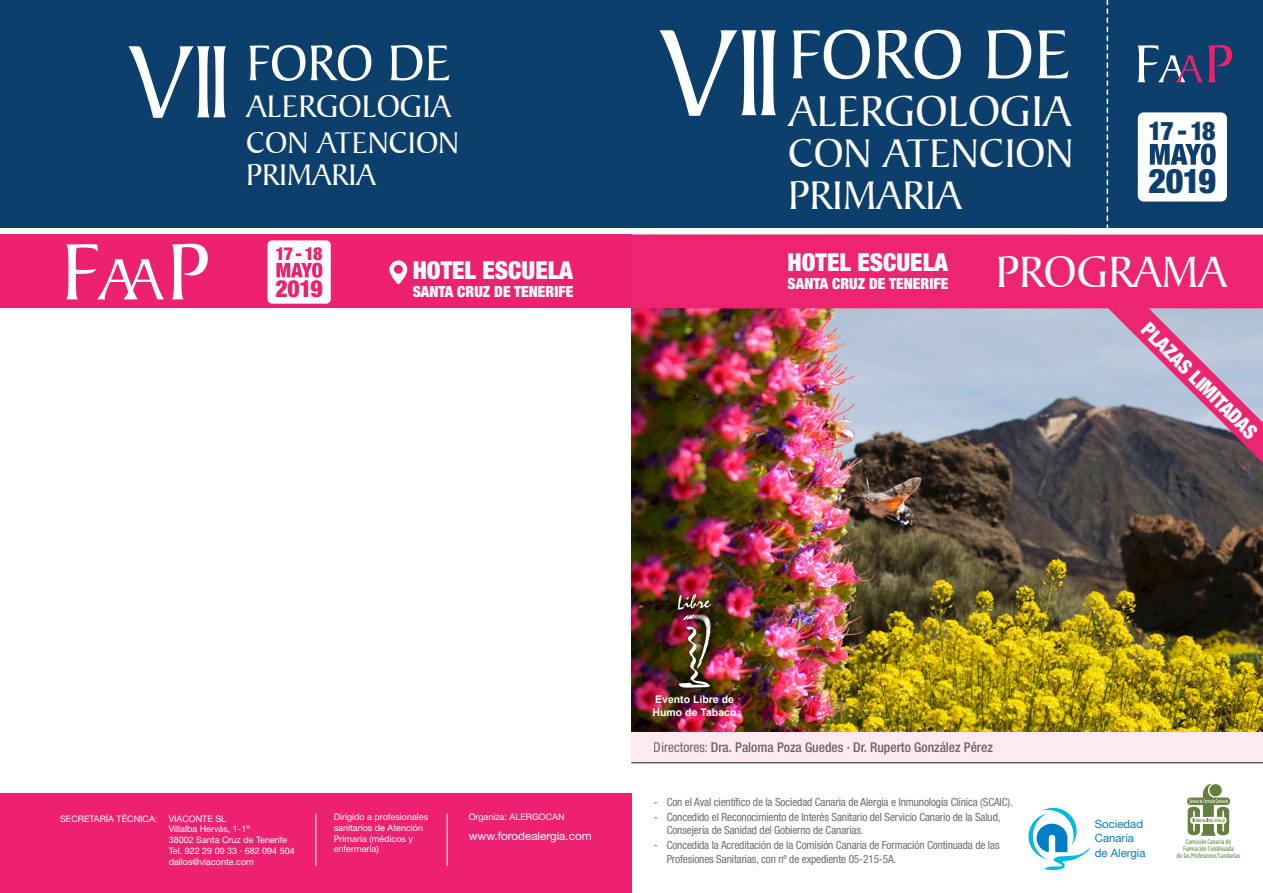
<style>
.page{position:relative;width:1263px;height:893px;background:#fff}
.page>*{position:absolute;margin:0;border:0;box-sizing:border-box;transform-origin:0 0}
.t1{font:74.4px "Baker Signet BT";color:#fff}
.t2{font:53.85px "Baker Signet BT";color:#fff}
.t3{font:47.1px "Baker Signet BT";color:#fff}
.t4{font:46.35px "Baker Signet BT";color:#fff}
.t5{font:42.9px/42px "Baker Signet BT";color:#fff}
.t6{font:900 condensed 33.9px "Helvetica Neue LT Std";color:#0c3f6c}
.t7{font:33.6px "Baker Signet BT";color:#fff}
.t8{font:32.1px/31.3px "Baker Signet BT";color:#fff}
.t9{font:900 condensed 25.8px "Helvetica Neue LT Std";color:#0c3f6c}
.t10{font:900 condensed 24.75px "Helvetica Neue LT Std";color:#fff}
.t11{font:900 condensed 23.7px "Helvetica Neue LT Std";color:#ed2170}
.t12{font:900 condensed 19.95px "Helvetica Neue LT Std";color:#fff}
.t13{font:900 condensed 18px "Helvetica Neue LT Std";color:#ed2170}
.t14{font:900 condensed 15.3px "Helvetica Neue LT Std";color:#fff}
.t15{font:500 condensed 13.5px "Helvetica Neue LT Std";color:#6c6d70}
.t16{font:11.7px "Helvetica Neue LT Std";color:#fff}
.t17{font:11.4px/14.2px "Helvetica Neue LT Std";color:#007ec5}
.t18{font:condensed 11.25px/13.5px "Helvetica Neue LT Std";letter-spacing:-.01em;color:#6c6d70}
.t19{font:700 10.5px/12.6px "Arial";color:#fff}
.t20{font:9px/10.8px "Helvetica Neue LT Std";color:#fff}
.t21{font:condensed 7.35px/7.4px "Myriad Pro";color:#648040;text-align:center}
.s1{font-weight:400}
</style>
<div class="page">
<div style="left:0;top:0;width:631px;height:227px;background:#0c3f6c"></div>
<div style="left:631px;top:0;width:632px;height:227px;background:#0c3f6c"></div>
<div style="left:0;top:235px;width:631px;height:73px;background:#ed2170"></div>
<div style="left:0;top:794px;width:631px;height:99px;background:#ed2170"></div>
<img style="left:631px;top:308px;width:632px;height:423px">
<div style="left:631px;top:731px;width:632px;height:32px;background:#fde9f1"></div>
<div style="left:631px;top:234px;width:632px;height:74px;background:#ed2471"></div>
<svg style="left:659px;top:30px;width:117px;height:86px"></svg>
<svg style="left:128px;top:46px;width:98px;height:72px"></svg>
<svg style="left:1138px;top:45px;width:94px;height:37px"></svg>
<svg style="left:66px;top:244px;width:98px;height:55px"></svg>
<svg style="left:172px;top:244px;width:36px;height:55px"></svg>
<svg style="left:1028px;top:808px;width:62px;height:62px"></svg>
<svg style="left:1187px;top:784px;width:43px;height:52px"></svg>
<svg style="left:1106px;top:0;width:2px;height:228px"></svg>
<svg style="left:389px;top:260px;width:18px;height:24px"></svg>
<div style="left:1137px;top:112px;width:91px;height:90px;background:#fff;border-radius:7px"></div>
<div style="left:1136px;top:111px;width:92px;height:92px;border:2px solid #0c3f6c;border-radius:7px"></div>
<svg style="left:1150px;top:144px;width:66px;height:21px"></svg>
<hr style="left:631px;top:762px;width:632px;height:1px;background:#231f20">
<svg style="left:1095px;top:308px;width:168px;height:169px;background:#9d7d96"></svg>
<hr style="left:315px;top:813px;width:1px;height:53px;background:#fff">
<hr style="left:447px;top:813px;width:1px;height:53px;background:#fff">
<img style="left:669px;top:585px;width:51px;height:111px">
<img style="left:677px;top:594px;width:37px;height:94px">
<div style="left:267px;top:240px;width:64px;height:64px;background:#fff;border-radius:5px"></div>
<svg style="left:276px;top:263px;width:46px;height:15px"></svg>
<h2 class="t2" style="left:246px;top:31px;width:206px">FORO DE</h2>
<h3 class="t7" style="left:247px;top:86px;width:206px">ALERGOLOGIA</h3>
<h3 class="t8" style="left:246px;top:128px;width:215px">CON ATENCION<br>PRIMARIA</h3>
<h3 class="t13" style="left:275px;top:243px;width:48px">17 - 18</h3>
<h3 class="t11" style="left:275px;top:274px;width:49px">2019</h3>
<h3 class="t10" style="left:413px;top:255px;width:162px">HOTEL ESCUELA</h3>
<h3 class="t14" style="left:413px;top:282px;width:162px">SANTA CRUZ DE TENERIFE</h3>
<h1 class="t1" style="left:788px;top:10px;width:284px">FORO DE</h1>
<h3 class="t4" style="left:789px;top:83px;width:284px">ALERGOLOGIA</h3>
<h3 class="t5" style="left:788px;top:132px;width:287px">CON ATENCION<br>PRIMARIA</h3>
<h3 class="t9" style="left:1148px;top:115px;width:69px">17 - 18</h3>
<h3 class="t6" style="left:1148px;top:160px;width:69px">2019</h3>
<h3 class="t10" style="left:788px;top:247px;width:162px">HOTEL ESCUELA</h3>
<h3 class="t14" style="left:788px;top:274px;width:162px">SANTA CRUZ DE TENERIFE</h3>
<h3 class="t3" style="left:996px;top:244px;width:233px">PROGRAMA</h3>
<h3 class="t12" style="left:1153px;top:317px;width:156px;rotate:45deg">PLAZAS LIMITADAS</h3>
<p class="t19" style="left:653px;top:693px;width:85px">Evento Libre de<br>Humo de Tabaco</p>
<p class="t15" style="left:654px;top:739px;width:340px"><span class="s1">Directores:</span> Dra. Paloma Poza Guedes · Dr. Ruperto González Pérez</p>
<p class="t18" style="left:654px;top:795px;width:360px">- Con el Aval científico de la Sociedad Canaria de Alergia e Inmunología Clínica (SCAIC).</p>
<p class="t18" style="left:667px;top:810px;width:335px;text-indent:-13px">- Concedido el Reconocimiento de Interés Sanitario del Servicio Canario de la Salud,<br>Consejería de Sanidad del Gobierno de Canarias.</p>
<p class="t18" style="left:667px;top:838px;width:334px;text-indent:-13px">- Concedida la Acreditación de la Comisión Canaria de Formación Continuada de las<br>Profesiones Sanitarias, con nº de expediente 05-215-5A.</p>
<p class="t20" style="left:469px;top:811px;width:97px">Organiza: ALERGOCAN</p>
<p class="t20" style="left:334px;top:811px;width:96px">Dirigido a profesionales sanitarios de Atención<br>Primaria (médicos y enfermería)</p>
<p class="t20" style="left:169px;top:813px;width:128px;text-indent:-109px">SECRETARÍA TÉCNICA: VIACONTE SL<br>Villalba Hervás, 1-1º<br>38002 Santa Cruz de Tenerife<br>Tel. 922 29 09 33 · 682 094 504 dailos@viaconte.com</p>
<p class="t17" style="left:1095px;top:817px;width:52px">Sociedad<br>Canaria de Alergia</p>
<p class="t16" style="left:469px;top:829px;width:124px">www.forodealergia.com</p>
<p class="t21" style="left:1177px;top:837px;width:65px">Comisión Canaria de<br>Formación Continuada<br>de las Profesiones Sanitarias</p>
</div>
